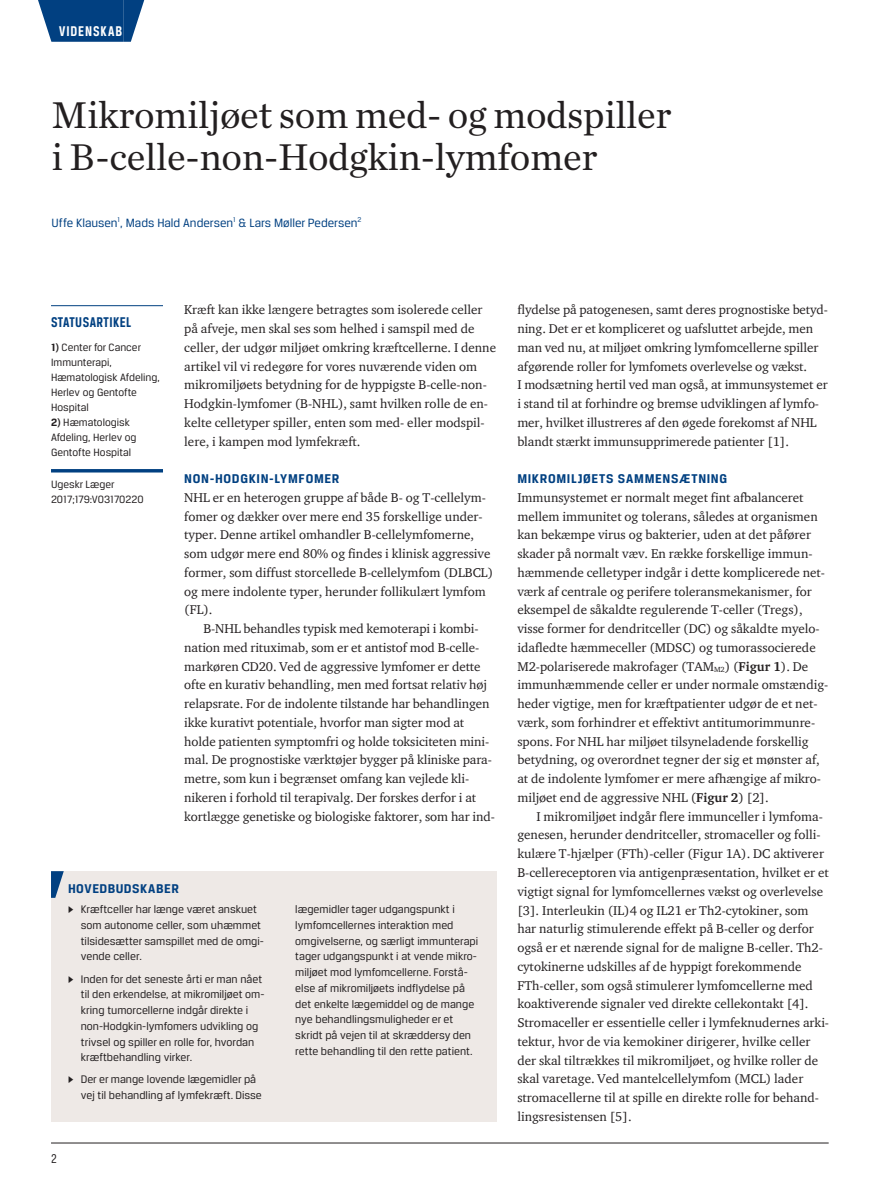
<style>
.page{position:relative;width:893px;height:1191px;background:#fff}
.page>*{position:absolute;margin:0;border:0;box-sizing:border-box;transform-origin:0 0}
.t1{font:39px/42px "Chronicle Text G1";letter-spacing:-.01em;color:#231f20}
.t2{font:700 15px "Breuer Condensed";letter-spacing:.03em;color:#014081}
.t3{font:700 15px "Breuer Condensed";letter-spacing:.065em;color:#fff}
.t4{font:700 13.5px "Breuer Text";letter-spacing:.045em;color:#014081}
.t5{font:13.5px "Breuer Condensed";color:#231f20}
.t6{font:13.05px/18.8px "ITC Charter Com";color:#231f20}
.t7{font:12.75px "Breuer Text";color:#014081}
.t8{font:11.7px/15.8px "Breuer Text";color:#231f20}
.t9{font:11.25px/15px "Breuer Text";color:#231f20}
.s1{font-weight:700}
.s2{font-family:"Greta Text"}
</style>
<div class="page">
<hr style="left:51px;top:1142px;width:778px;height:1px;background:#231f20">
<div style="left:59px;top:0;width:64px;height:42px;background:#014081"></div>
<svg style="left:38px;top:0;width:21px;height:42px"></svg>
<svg style="left:123px;top:0;width:21px;height:42px"></svg>
<hr style="left:51px;top:305px;width:112px;height:1px;background:#014081">
<hr style="left:51px;top:469px;width:112px;height:3px;background:#014081">
<div style="left:51px;top:871px;width:445px;height:250px;background:#eee9e6"></div>
<svg style="left:51px;top:871px;width:13px;height:27px"></svg>
<p class="t3" style="left:59px;top:23px;width:65px">VIDENSKAB</p>
<h1 class="t1" style="left:52px;top:92px;width:621px">Mikromiljøet som med- og modspiller i B-celle-non-Hodgkin-lymfomer</h1>
<p class="t7" style="left:52px;top:215px;width:311px">Uffe Klausen<sup>1</sup>, Mads Hald Andersen<sup>1</sup> &amp; Lars Møller Pedersen<sup>2</sup></p>
<p class="t2" style="left:51px;top:314px;width:82px">STATUSARTIKEL</p>
<p class="t9" style="left:51px;top:340px;width:110px"><span class="s1">1)</span> Center for Cancer<br>Immunterapi,<br>Hæmatologisk Afdeling,<br>Herlev og Gentofte<br>Hospital</p>
<p class="t9" style="left:51px;top:415px;width:87px"><span class="s1">2)</span> Hæmatologisk<br>Afdeling, Herlev og<br>Gentofte Hospital</p>
<p class="t9" style="left:51px;top:476px;width:94px">Ugeskr Læger<br>2017;179:V03170220</p>
<p class="t6" style="left:184px;top:300px;width:313px">Kræft kan ikke længere betragtes som isolerede celler på afveje, men skal ses som helhed i samspil med de celler, der udgør miljøet omkring kræftcellerne. I denne artikel vil vi redegøre for vores nuværende viden om mikromiljøets betydning for de hyppigste B-celle-non-Hodgkin-lymfomer (B-NHL), samt hvilken rolle de en&shy;kelte celletyper spiller, enten som med- eller modspil&shy;lere, i kampen mod lymfekræft.</p>
<p class="t4" style="left:184px;top:471px;width:157px">NON-HODGKIN-LYMFOMER</p>
<p class="t6" style="left:184px;top:488px;width:310px">NHL er en heterogen gruppe af både B- og T-cellelym&shy;fomer og dækker over mere end 35 forskellige under&shy;typer. Denne artikel omhandler B-cellelymfomerne, som udgør mere end 80% og findes i klinisk aggressive former, som diffust storcellede B-cellelymfom (DLBCL) og mere indolente typer, herunder follikulært lymfom (FL).</p>
<p class="t6" style="left:184px;top:619px;width:312px;text-indent:19px">B-NHL behandles typisk med kemoterapi i kombi&shy;nation med rituximab, som er et antistof mod B-celle&shy;markøren CD20. Ved de aggressive lymfomer er dette ofte en kurativ behandling, men med fortsat relativ høj relapsrate. For de indolente tilstande har behandlingen ikke kurativt potentiale, hvorfor man sigter mod at holde patienten symptomfri og holde toksiciteten mini&shy;mal. De prognostiske værktøjer bygger på kliniske para&shy;metre, som kun i begrænset omfang kan vejlede kli&shy;nikeren i forhold til terapivalg. Der forskes derfor i at kortlægge genetiske og biologiske faktorer, som har ind-</p>
<p class="t4" style="left:68px;top:880px;width:112px">HOVEDBUDSKABER</p>
<p class="t8" style="left:81px;top:901px;width:185px;text-indent:-13px"><span class="s2">▶</span> Kræftceller har længe været anskuet som autonome celler, som uhæmmet tilsidesætter samspillet med de omgi&shy;vende celler.</p>
<p class="t8" style="left:81px;top:970px;width:185px;text-indent:-13px"><span class="s2">▶</span> Inden for det seneste årti er man nået til den erkendelse, at mikromiljøet om&shy;kring tumorcellerne indgår direkte i non-Hodgkin-lymfomers udvikling og trivsel og spiller en rolle for, hvordan kræftbehandling virker.</p>
<p class="t8" style="left:81px;top:1071px;width:183px;text-indent:-13px"><span class="s2">▶</span> Der er mange lovende lægemidler på vej til behandling af lymfekræft. Disse</p>
<p class="t5" style="left:51px;top:1150px;width:7px">2</p>
<p class="t8" style="left:295px;top:901px;width:184px">lægemidler tager udgangspunkt i lymfomcellernes interaktion med omgivelserne, og særligt immunterapi tager udgangspunkt i at vende mikro&shy;miljøet mod lymfomcellerne. Forstå&shy;else af mikromiljøets indflydelse på det enkelte lægemiddel og de mange nye behandlingsmuligheder er et skridt på vejen til at skræddersy den rette behandling til den rette patient.</p>
<p class="t6" style="left:517px;top:300px;width:312px">flydelse på patogenesen, samt deres prognostiske betyd&shy;ning. Det er et kompliceret og uafsluttet arbejde, men man ved nu, at miljøet omkring lymfomcellerne spiller afgørende roller for lymfomets overlevelse og vækst.<br>I modsætning hertil ved man også, at immunsystemet er i stand til at forhindre og bremse udviklingen af lymfo&shy;mer, hvilket illustreres af den øgede forekomst af NHL blandt stærkt immunsupprimerede patienter [1].</p>
<p class="t4" style="left:517px;top:471px;width:211px">MIKROMILJØETS SAMMENSÆTNING</p>
<p class="t6" style="left:517px;top:488px;width:313px">Immunsystemet er normalt meget fint afbalanceret mellem immunitet og tolerans, således at organismen kan bekæmpe virus og bakterier, uden at det påfører skader på normalt væv. En række forskellige immun&shy;hæmmende celletyper indgår i dette komplicerede net&shy;værk af centrale og perifere toleransmekanismer, for eksempel de såkaldte regulerende T-celler (Tregs), visse former for dendritceller (DC) og såkaldte myelo&shy;idafledte hæmmeceller (MDSC) og tumorassocierede M2-polariserede makrofager (TAM<sub>M2</sub>) (<span class="s1">Figur 1</span>). De immunhæmmende celler er under normale omstændig&shy;heder vigtige, men for kræftpatienter udgør de et net&shy;værk, som forhindrer et effektivt antitumorimmunre&shy;spons. For NHL har miljøet tilsyneladende forskellig betydning, og overordnet tegner der sig et mønster af, at de indolente lymfomer er mere afhængige af mikro&shy;miljøet end de aggressive NHL (<span class="s1">Figur 2</span>) [2].</p>
<p class="t6" style="left:517px;top:806px;width:313px;text-indent:19px">I mikromiljøet indgår flere immunceller i lymfoma&shy;genesen, herunder dendritceller, stromaceller og folli&shy;kulære T-hjælper (FTh)-celler (Figur 1A). DC aktiverer B-cellereceptoren via antigenpræsentation, hvilket er et vigtigt signal for lymfomcellernes vækst og overlevelse [3]. Interleukin (IL)4 og IL21 er Th2-cytokiner, som har naturlig stimulerende effekt på B-celler og derfor også er et nærende signal for de maligne B-celler. Th2- cytokinerne udskilles af de hyppigt forekommende FTh-celler, som også stimulerer lymfomcellerne med koaktiverende signaler ved direkte cellekontakt [4].<br>Stromaceller er essentielle celler i lymfeknudernes arki&shy;tektur, hvor de via kemokiner dirigerer, hvilke celler der skal tiltrækkes til mikromiljøet, og hvilke roller de skal varetage. Ved mantelcellelymfom (MCL) lader stromacellerne til at spille en direkte rolle for behand&shy;lingsresistensen [5].</p>
</div>
